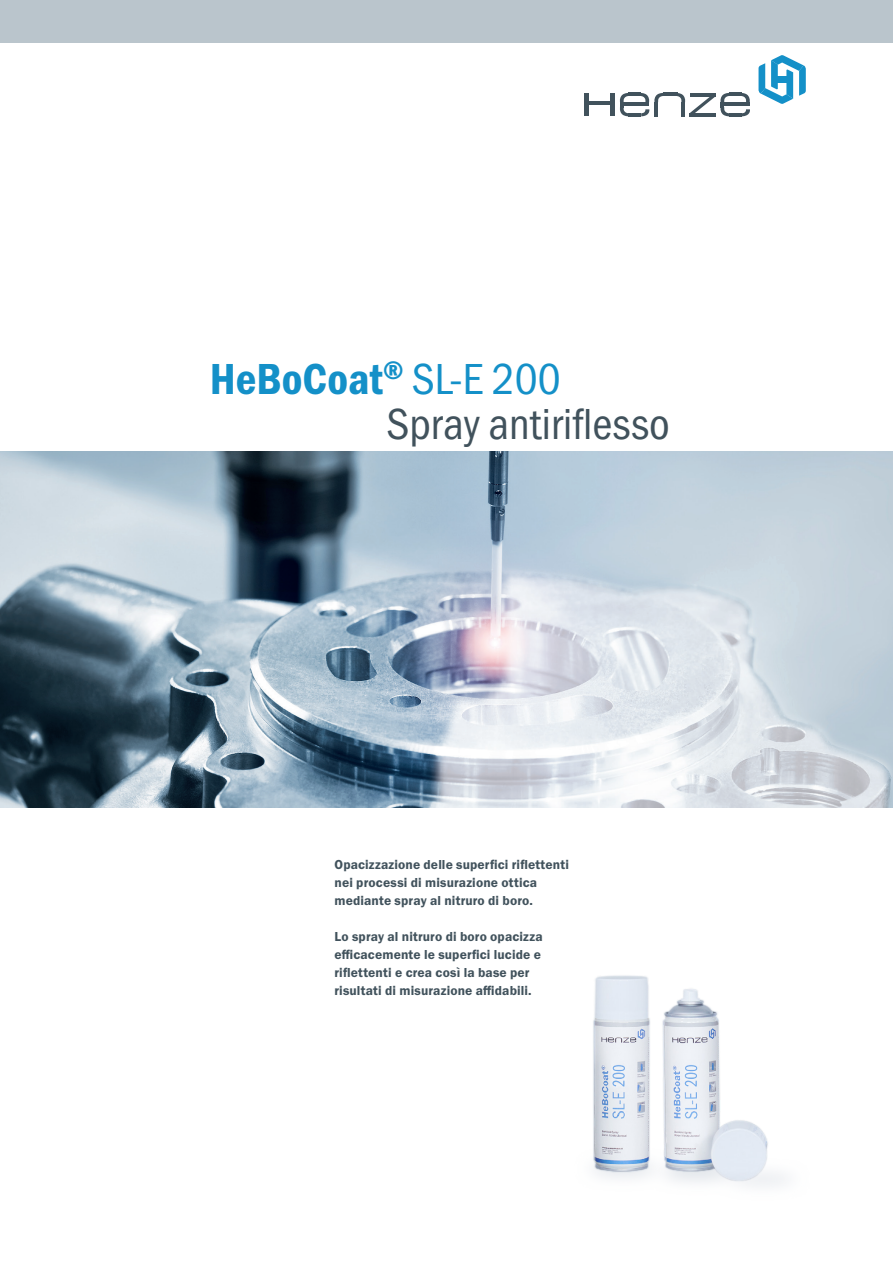
<style>
.page{position:relative;width:893px;height:1263px;background:#fff}
.page>*{position:absolute;margin:0;border:0;box-sizing:border-box;transform-origin:0 0}
.t1{font:45px "Franklin Gothic URW Con Boo";color:#41525c}
.t2{font:45px "Franklin Gothic URW Con Dem";color:#1490c8}
.Headline_Fließtext{font:13.5px/18px "Franklin Gothic URW Dem";letter-spacing:.01em;color:#41525c}
.s1{font-family:"Franklin Gothic URW Con Boo"}
</style>
<div class="page">
<img style="left:593px;top:975px;width:191px;height:211px">
<svg style="left:758px;top:55px;width:48px;height:49px"></svg>
<div style="left:777px;top:76px;width:11px;height:7px;background:#1490c8"></div>
<hr style="left:584px;top:93px;width:4px;height:23px;background:#41525c">
<hr style="left:611px;top:93px;width:4px;height:23px;background:#41525c">
<hr style="left:587px;top:101px;width:25px;height:3px;background:#41525c">
<hr style="left:663px;top:93px;width:14px;height:3px;background:#41525c">
<svg style="left:620px;top:93px;width:43px;height:23px"></svg>
<svg style="left:677px;top:93px;width:73px;height:23px"></svg>
<img style="left:0;top:451px;width:893px;height:357px">
<div style="left:0;top:0;width:893px;height:43px;background:#bac5cc"></div>
<p class="t2" style="left:210px;top:348px;width:353px">HeBoCoat<sup>®</sup> <span class="s1">SL-E 200</span></p>
<p class="t1" style="left:386px;top:396px;width:285px">Spray antiriflesso</p>
<p class="Headline_Fließtext" style="left:334px;top:855px;width:236px">Opacizzazione delle superfici riflettenti nei processi di misurazione ottica mediante spray al nitruro di boro.</p>
<p class="Headline_Fließtext" style="left:334px;top:927px;width:210px">Lo spray al nitruro di boro opacizza efficacemente le superfici lucide e riflettenti e crea così la base per risultati di misurazione affidabili.</p>
</div>
